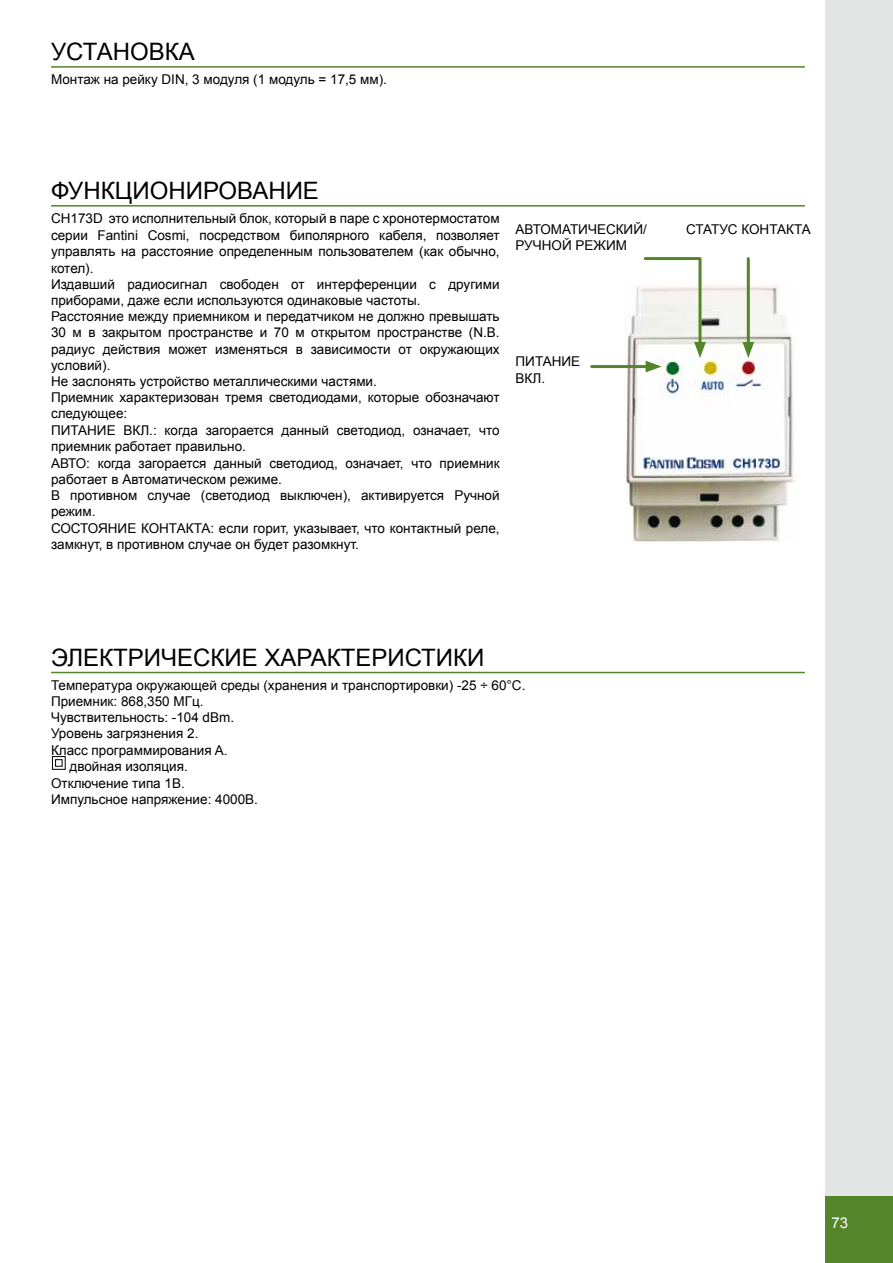
<style>
.page{position:relative;width:893px;height:1263px;background:#fff}
.page>*{position:absolute;margin:0;border:0;box-sizing:border-box;transform-origin:0 0}
.t1{font:24px "Arial";color:#000}
.t2{font:15px "Arial";color:#fff}
.t3{font:13.5px/16.4px "Arial";color:#000}
</style>
<div class="page">
<div style="left:825px;top:0;width:68px;height:1263px;background:#e3e4e4"></div>
<div style="left:825px;top:1196px;width:68px;height:67px;background:#55852b"></div>
<hr style="left:51px;top:205px;width:754px;height:2px;background:#55852b">
<hr style="left:51px;top:672px;width:754px;height:1px;background:#55852b">
<hr style="left:51px;top:66px;width:754px;height:2px;background:#55852b">
<img style="left:625px;top:284px;width:170px;height:257px">
<hr style="left:592px;top:365px;width:59px;height:3px;background:#55852b">
<hr style="left:747px;top:259px;width:3px;height:89px;background:#55852b">
<svg style="left:742px;top:342px;width:12px;height:16px"></svg>
<svg style="left:642px;top:257px;width:64px;height:115px"></svg>
<div style="left:52px;top:756px;width:14px;height:14px;border:1px solid #000"></div>
<div style="left:55px;top:759px;width:7px;height:8px;border:1px solid #000"></div>
<h1 class="t1" style="left:51px;top:36px;width:145px">УСТАНОВКА</h1>
<p class="t3" style="left:51px;top:71px;width:337px">Монтаж на рейку DIN , 3 модуля (1 модуль = 17,5 мм).</p>
<h1 class="t1" style="left:51px;top:175px;width:269px">ФУНКЦИОНИ РОВАНИ Е</h1>
<p class="t3" style="left:51px;top:210px;width:450px">CH 173D это исполнительный блок, который в паре с хронотермостатом серии Fantini Cosmi, посредством биполярного кабеля, позволяет управлять на расстояние определенным пользователем (как обычно, котел).<br>Издавший радиосигнал свободен от интерференции с другими приборами, даже если используются одинаковые частоты.<br>Расстояние между приемником и передатчиком не должно превышать 30 м в закрытом пространстве и 70 м открытом пространстве (N .B. радиус действия может изменяться в зависимости от окружающих условий).<br>Не заслонять устройство металлическими частями.<br>Приемник характеризован тремя светодиодами, которые обозначают следующее:<br>ПИТАНИ Е ВКЛ.: когда загорается данный светодиод, означает, что приемник работает правильно.<br>АВТО: когда загорается данный светодиод, означает, что приемник работает в Автоматическом режиме.<br>В противном случае (светодиод выключен), активируется Ручной режим.<br>СОСТОЯНИ Е КОНТАКТА: если горит, указывает, что контактный реле, замкнут, в противном случае он будет разомкнут.</p>
<p class="t3" style="left:516px;top:221px;width:110px">АВТОМАТИЧ ЕСКИЙ</p>
<p class="t3" style="left:643px;top:221px;width:5px">/</p>
<p class="t3" style="left:516px;top:237px;width:113px">РУЧНОЙ РЕЖИМ</p>
<p class="t3" style="left:516px;top:354px;width:66px">ПИТАНИЕ<br>ВКЛ.</p>
<h1 class="t1" style="left:51px;top:642px;width:401px">ЭЛЕКТРИЧ ЕСКИ Е ХАРАКТЕРИСТИКИ</h1>
<p class="t3" style="left:51px;top:677px;width:476px">Температура окружающей среды (хранения и транспортировки) -25 ÷ 60°C.</p>
<p class="t3" style="left:51px;top:693px;width:154px">Приемник: 868,350 MГц.</p>
<p class="t3" style="left:51px;top:709px;width:185px">Чувствительность: -104 dBm.</p>
<p class="t3" style="left:51px;top:726px;width:149px">Уровень загрязнения 2.</p>
<p class="t3" style="left:51px;top:742px;width:178px">Класс программирования A.</p>
<p class="t3" style="left:69px;top:758px;width:120px">двойная изоляция.</p>
<p class="t3" style="left:51px;top:775px;width:135px">Отключение типа 1B.</p>
<p class="t3" style="left:51px;top:791px;width:208px">И мпульсное напряжение: 4000В.</p>
<p class="t3" style="left:686px;top:221px;width:126px">СТАТУС КОНТАКТА</p>
<p class="t2" style="left:831px;top:1213px;width:18px">73</p>
</div>
